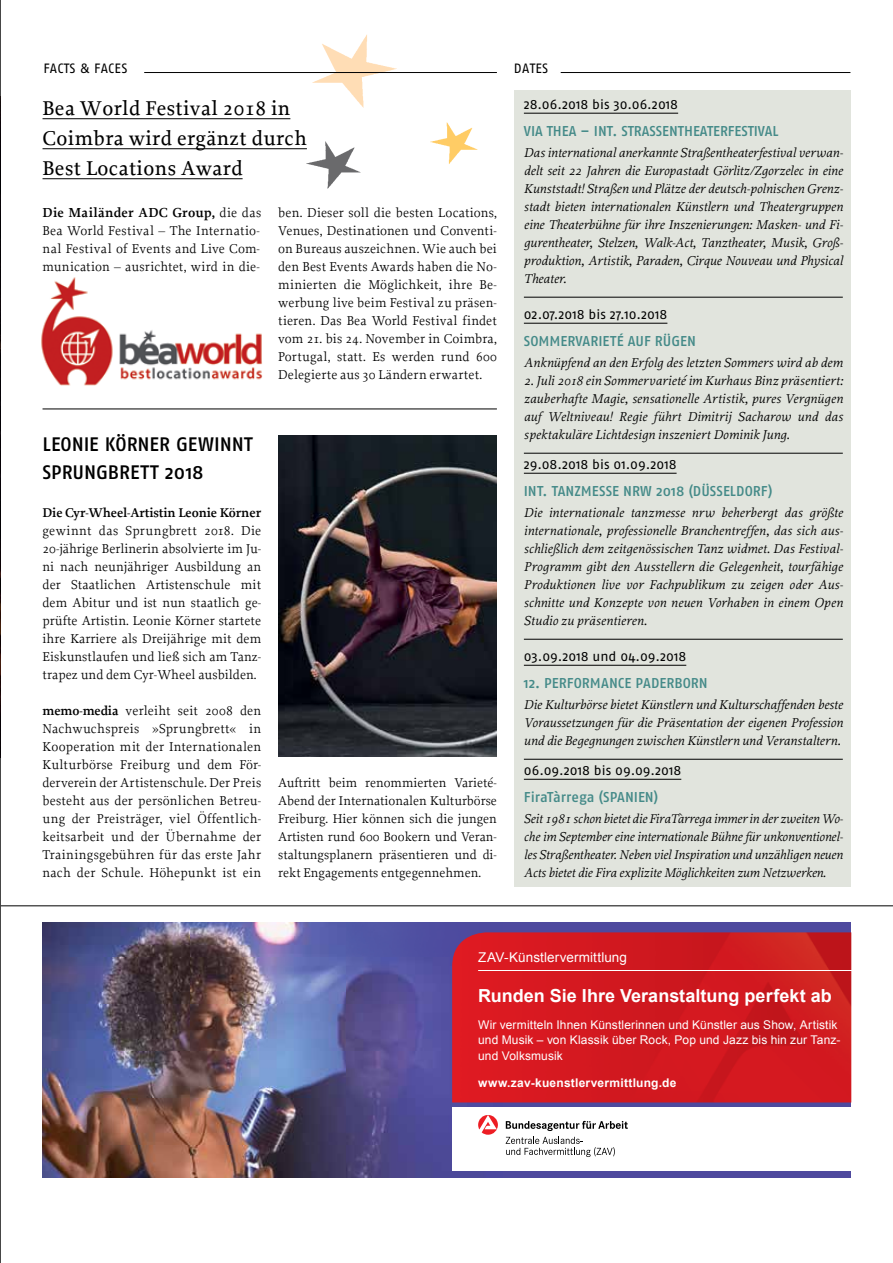
<style>
.page{position:relative;width:893px;height:1263px;background:#fff}
.page>*{position:absolute;margin:0;border:0;box-sizing:border-box;transform-origin:0 0}
.t1{font:500 21px/30px "Proforma";letter-spacing:.02em;color:#000}
.t2{font:19.5px/28.5px "Fago No Med";letter-spacing:-.005em;color:#000}
.t3{font:700 18px "Arial";color:#fff}
.t4{font:14.25px "Fago No Med";color:#448a88}
.t5{font:600 13.65px "Proforma";letter-spacing:.02em;color:#000}
.t6{font:italic 13.5px/18px "Proforma";letter-spacing:.01em;color:#000;text-align:justify}
.t7{font:13.5px/18px "Proforma";letter-spacing:.005em;color:#000;text-align:justify}
.t8{font:13.5px "Fago No";color:#000}
.t9{font:13.5px "Arial";letter-spacing:.005em;color:#fff}
.t10{font:13.5px "Fago No";letter-spacing:.02em;color:#000}
.t11{font:italic 13.35px/18px "Proforma";color:#000;text-align:justify}
.t12{font:13.35px/18px "Proforma";color:#000;text-align:justify}
.t13{font:600 13.35px "Proforma";letter-spacing:-.01em;color:#000}
.t14{font:12px/15px "Arial";letter-spacing:.01em;color:#fff}
.t15{font:700 12px "Arial";letter-spacing:.02em;color:#fff}
.s1{font-weight:400;font-size:13.5px}
.s2{font-size:13.5px}
.s3{font-weight:600;font-size:13.35px}
</style>
<div class="page">
<hr style="left:1px;top:905px;width:892px;height:1px;background:#000">
<div style="left:43px;top:923px;width:808px;height:255px;background:#4e499e"></div>
<img style="left:43px;top:923px;width:459px;height:255px">
<div style="left:452px;top:1107px;width:399px;height:63px;background:#fff"></div>
<img style="left:452px;top:932px;width:399px;height:170px">
<svg style="left:506px;top:1121px;width:122px;height:10px"></svg>
<svg style="left:478px;top:1115px;width:20px;height:20px"></svg>
<svg style="left:506px;top:1137px;width:109px;height:20px"></svg>
<hr style="left:478px;top:970px;width:373px;height:1px;background:#fff">
<hr style="left:561px;top:72px;width:289px;height:1px;background:#000">
<hr style="left:144px;top:72px;width:353px;height:1px;background:#000">
<div style="left:514px;top:91px;width:336px;height:796px;background:#e1e4dd"></div>
<hr style="left:524px;top:113px;width:154px;height:1px;background:#000">
<hr style="left:524px;top:323px;width:143px;height:1px;background:#000">
<hr style="left:524px;top:473px;width:153px;height:1px;background:#000">
<hr style="left:524px;top:665px;width:162px;height:1px;background:#000">
<hr style="left:524px;top:779px;width:157px;height:1px;background:#000">
<hr style="left:524px;top:297px;width:319px;height:1px;background:#000">
<hr style="left:524px;top:453px;width:319px;height:1px;background:#000">
<hr style="left:524px;top:639px;width:319px;height:1px;background:#000">
<hr style="left:524px;top:759px;width:319px;height:1px;background:#000">
<img style="left:278px;top:435px;width:219px;height:322px">
<hr style="left:43px;top:118px;width:247px;height:1px;background:#000">
<hr style="left:43px;top:148px;width:264px;height:1px;background:#000">
<hr style="left:43px;top:178px;width:200px;height:1px;background:#000">
<hr style="left:43px;top:409px;width:454px;height:1px;background:#000">
<img style="left:41px;top:277px;width:222px;height:109px">
<img style="left:312px;top:34px;width:84px;height:74px">
<img style="left:430px;top:123px;width:47px;height:41px">
<img style="left:306px;top:141px;width:54px;height:48px">
<hr style="left:0;top:0;width:1px;height:1263px;background:#000">
<p class="t10" style="left:43px;top:60px;width:86px">FACTS &amp; FACES</p>
<h1 class="t1" style="left:43px;top:92px;width:266px">Bea World Festival 2018 in<br>Coimbra wird ergänzt durch<br>Best Locations Award</h1>
<p class="t5" style="left:43px;top:204px;width:220px">Die Mailänder ADC Group, <span class="s1">die das</span></p>
<p class="t7" style="left:43px;top:221px;width:219px">Bea World Festival – The Internatio&shy;nal Festival of Events and Live Com&shy;munication – ausrichtet, wird in die-</p>
<p class="t7" style="left:278px;top:203px;width:220px">ben. Dieser soll die besten Locations, Venues, Destinationen und Conventi&shy;on Bureaus auszeichnen. Wie auch bei den Best Events Awards haben die No&shy;minierten die Möglichkeit, ihre Be&shy;werbung live beim Festival zu präsen&shy;tieren. Das Bea World Festival findet vom 21. bis 24. November in Coimbra, Portugal, statt. Es werden rund 600<br>Delegierte aus 30 Ländern erwartet.</p>
<h2 class="t2" style="left:43px;top:429px;width:212px">LEONIE KÖRNER GEWINNT<br>SPRUNGBRETT 2018</h2>
<p class="t13" style="left:43px;top:504px;width:220px">Die Cyr-Wheel-Artistin Leonie Kör<span class="s2">ner</span></p>
<p class="t7" style="left:43px;top:521px;width:220px">gewinnt das Sprungbrett 2018. Die 20-jährige Berlinerin absolvierte im Ju&shy;ni nach neunjähriger Ausbildung an der Staatlichen Artistenschule mit dem Abitur und ist nun staatlich ge&shy;prüfte Artistin. Leonie Körner startete ihre Karriere als Dreijährige mit dem Eiskunstlaufen und ließ sich am Tanz&shy;trapez und dem Cyr-Wheel ausbilden.</p>
<p class="t7" style="left:43px;top:701px;width:220px"><span class="s3">memo-media</span> verleiht seit 2008 den Nachwuchspreis »Sprungbrett« in Kooperation mit der Internationalen Kulturbörse Freiburg und dem För&shy;derverein der Artistenschule. Der Preis besteht aus der persönlichen Betreu&shy;ung der Preisträger, viel Öffentlich&shy;keitsarbeit und der Übernahme der Trainingsgebühren für das erste Jahr nach der Schule. Höhepunkt ist ein</p>
<p class="t12" style="left:278px;top:773px;width:220px">Auftritt beim renommierten Varieté-Abend der Internationalen Kulturbörse Freiburg. Hier können sich die jungen Artisten rund 600 Bookern und Veran&shy;staltungsplanern präsentieren und di&shy;rekt Engagements entgegennehmen.</p>
<p class="t8" style="left:514px;top:60px;width:36px">DATES</p>
<p class="t8" style="left:524px;top:96px;width:156px">28.06.2018 bis 30.06.2018</p>
<p class="t4" style="left:524px;top:122px;width:256px">VIA THEA – INT. STRASSENTHEATERFESTIVAL</p>
<p class="t6" style="left:524px;top:143px;width:321px">Das international anerkannte Straßentheaterfestival verwan&shy;delt seit 22 Jahren die Europastadt Görlitz/Zgorzelec in eine Kunststadt! Straßen und Plätze der deutsch-polnischen Grenz&shy;stadt bieten internationalen Künstlern und Theatergruppen eine Theaterbühne für ihre Inszenierungen: Masken- und Fi&shy;gurentheater, Stelzen, Walk-Act, Tanztheater, Musik, Groß&shy;produktion, Artistik, Paraden, Cirque Nouveau und Physical Theater.</p>
<p class="t8" style="left:524px;top:306px;width:145px">02.07.2018 bis 27.10.2018</p>
<p class="t4" style="left:524px;top:332px;width:174px">SOMMERVARIETÉ AUF RÜGEN</p>
<p class="t6" style="left:524px;top:353px;width:320px">Anknüpfend an den Erfolg des letzten Sommers wird ab dem</p>
<p class="t6" style="left:524px;top:371px;width:320px">2. Juli 2018 ein Sommervarieté im Kurhaus Binz präsentiert: zauberhafte Magie, sensationelle Artistik, pures Vergnügen auf Weltniveau! Regie führt Dimitrij Sacharow und das spektakuläre Lichtdesign inszeniert Dominik Jung.</p>
<p class="t8" style="left:524px;top:456px;width:154px">29.08.2018 bis 01.09.2018</p>
<p class="t4" style="left:524px;top:482px;width:250px">INT. TANZMESSE NRW 2018 (DÜSSELDORF)</p>
<p class="t6" style="left:524px;top:503px;width:321px">Die internationale tanzmesse nrw beherbergt das größte internationale, professionelle Branchentreffen, das sich aus&shy;schließlich dem zeitgenössischen Tanz widmet. Das Festival-Programm gibt den Ausstellern die Gelegenheit, tourfähige Produktionen live vor Fachpublikum zu zeigen oder Aus&shy;schnitte und Konzepte von neuen Vorhaben in einem Open Studio zu präsentieren.</p>
<p class="t8" style="left:524px;top:648px;width:164px">03.09.2018 und 04.09.2018</p>
<p class="t4" style="left:524px;top:674px;width:185px">12. PERFORMANCE PADERBORN</p>
<p class="t6" style="left:524px;top:695px;width:320px">Die Kulturbörse bietet Künstlern und Kulturschaffenden beste Voraussetzungen für die Präsentation der eigenen Profession und die Begegnungen zwischen Künstlern und Veranstaltern.</p>
<p class="t8" style="left:524px;top:762px;width:159px">06.09.2018 bis 09.09.2018</p>
<p class="t4" style="left:524px;top:788px;width:136px">FiraTàrrega (SPANIEN)</p>
<p class="t11" style="left:524px;top:809px;width:321px">Seit 1981 schon bietet die FiraTàrrega immer in der zweiten Wo&shy;che im September eine internationale Bühne für unkonventionel&shy;les Straßentheater. Neben viel Inspiration und unzähligen neuen Acts bietet die Fira explizite Möglichkeiten zum Netzwerken.</p>
<p class="t9" style="left:478px;top:948px;width:150px">ZAV-Künstlervermittlung</p>
<h3 class="t3" style="left:478px;top:984px;width:355px">Runden Sie Ihre Veranstaltung perfekt ab</h3>
<p class="t14" style="left:478px;top:1017px;width:364px">Wir vermitteln Ihnen Künstlerinnen und Künstler aus Show, Artistik und Musik – von Klassik über Rock, Pop und Jazz bis hin zur Tanz-</p>
<p class="t14" style="left:478px;top:1049px;width:86px">und Volksmusik</p>
<p class="t15" style="left:478px;top:1075px;width:200px">www.zav-kuenstlervermittlung.de</p>
</div>
